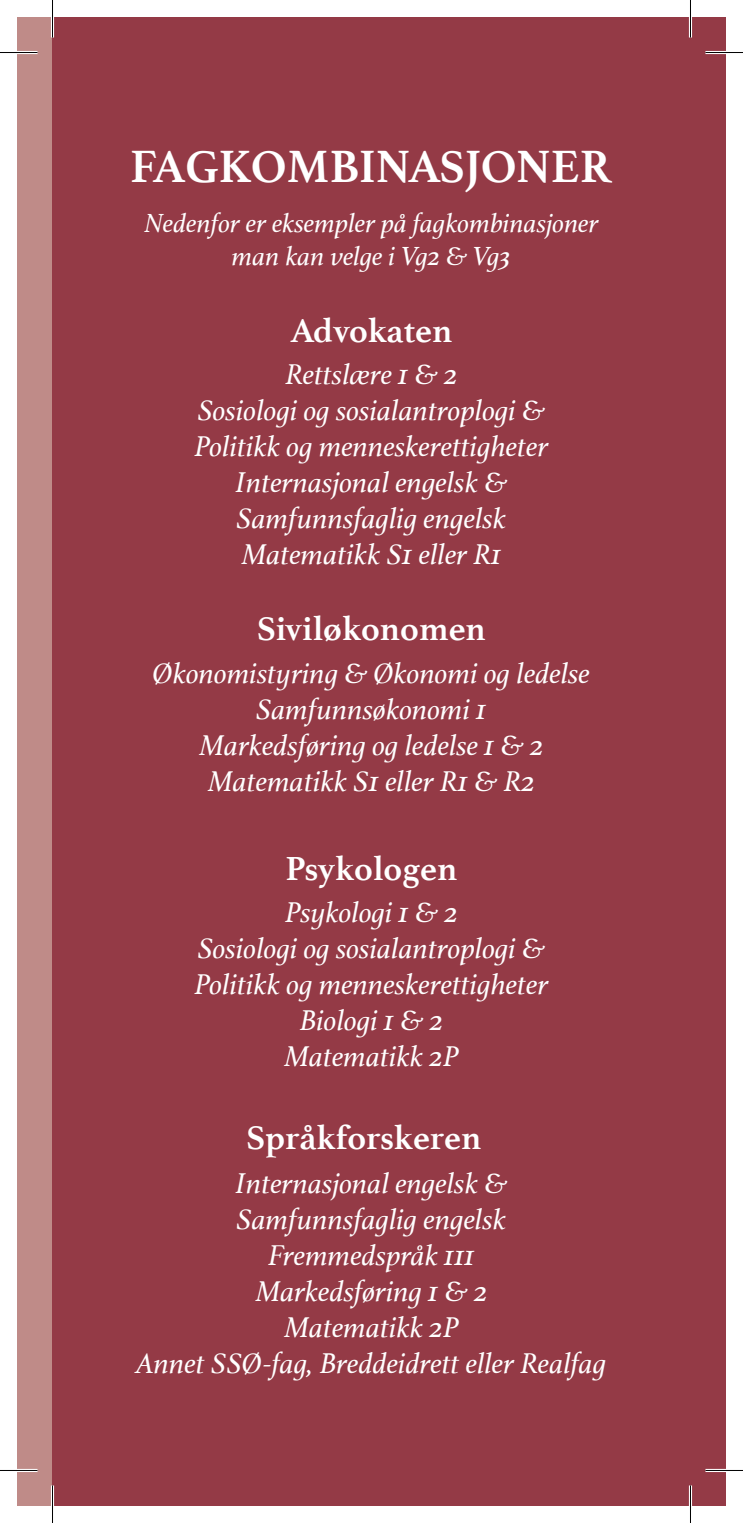
<style>
.page{position:relative;width:743px;height:1523px;background:#fff}
.page>*{position:absolute;margin:0;border:0;box-sizing:border-box;transform-origin:0 0}
.t1{font:700 47.5px "Athelas";color:#fff}
.t2{font:700 35px "Athelas";color:#fff}
.t3{font:italic 30px/36px "Athelas";color:#fff;text-align:center}
.t4{font:italic 27.5px/33px "Athelas";color:#fff;text-align:center}
</style>
<div class="page">
<div style="left:17px;top:17px;width:35px;height:1488px;background:#bf8b88"></div>
<div style="left:52px;top:17px;width:674px;height:1488px;background:#943a46"></div>
<hr style="left:0;top:51px;width:38px;height:3px;background:#fff">
<hr style="left:705px;top:51px;width:38px;height:3px;background:#fff">
<hr style="left:0;top:1468px;width:38px;height:3px;background:#fff">
<hr style="left:705px;top:1468px;width:38px;height:3px;background:#fff">
<hr style="left:51px;top:0;width:3px;height:37px;background:#fff">
<hr style="left:51px;top:1485px;width:3px;height:37px;background:#fff">
<hr style="left:689px;top:0;width:3px;height:37px;background:#fff">
<hr style="left:689px;top:1485px;width:3px;height:37px;background:#fff">
<hr style="left:0;top:52px;width:38px;height:1px;background:#000">
<hr style="left:705px;top:52px;width:38px;height:1px;background:#000">
<hr style="left:0;top:1469px;width:38px;height:1px;background:#000">
<hr style="left:705px;top:1469px;width:38px;height:1px;background:#000">
<hr style="left:52px;top:0;width:1px;height:37px;background:#000">
<hr style="left:52px;top:1485px;width:1px;height:37px;background:#000">
<hr style="left:690px;top:0;width:1px;height:37px;background:#000">
<hr style="left:690px;top:1485px;width:1px;height:37px;background:#000">
<h1 class="t1" style="left:130px;top:127px;width:484px">FAGKOMBINASJONER</h1>
<p class="t4" style="left:144px;top:206px;width:456px">Nedenfor er eksempler på fagkombinasjoner man kan velge i Vg2 &amp; Vg3</p>
<p class="t2" style="left:290px;top:302px;width:164px">Advokaten</p>
<p class="t3" style="left:194px;top:355px;width:356px">Rettslære 1 &amp; 2<br>Sosiologi og sosialantroplogi &amp;<br>Politikk og menneskerettigheter<br>Internasjonal engelsk &amp;<br>Samfunnsfaglig engelsk<br>Matematikk S1 eller R1</p>
<p class="t2" style="left:257px;top:600px;width:231px">Siviløkonomen</p>
<p class="t3" style="left:153px;top:655px;width:438px">Økonomistyring &amp; Økonomi og ledelse<br>Samfunnsøkonomi 1<br>Markedsføring og ledelse 1 &amp; 2<br>Matematikk S1 eller R1 &amp; R2</p>
<p class="t2" style="left:286px;top:840px;width:173px">Psykologen</p>
<p class="t3" style="left:194px;top:893px;width:356px">Psykologi 1 &amp; 2<br>Sosiologi og sosialantroplogi &amp;<br>Politikk og menneskerettigheter<br>Biologi 1 &amp; 2<br>Matematikk 2P</p>
<p class="t2" style="left:246px;top:1109px;width:237px">Språkforskeren</p>
<p class="t3" style="left:137px;top:1164px;width:471px">Internasjonal engelsk &amp;<br>Samfunnsfaglig engelsk<br>Fremmedspråk 111<br>Markedsføring 1 &amp; 2<br>Matematikk 2P<br>Annet SSØ-fag, Breddeidrett eller Realfag</p>
</div>
